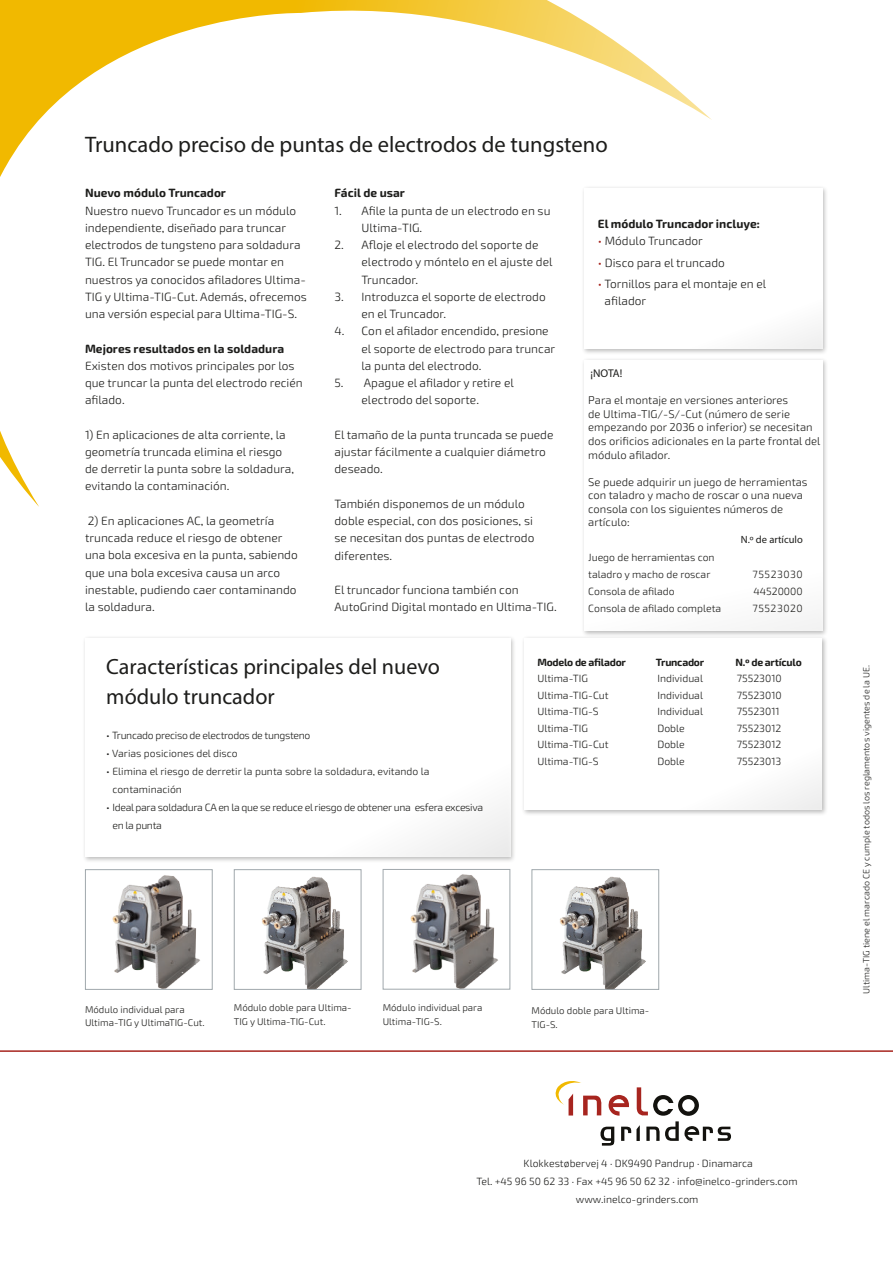
<style>
.page{position:relative;width:893px;height:1263px;background:#fff}
.page>*{position:absolute;margin:0;border:0;box-sizing:border-box;transform-origin:0 0}
.t1{font:22.5px "Myriad Pro";color:#1d1d1b}
.t2{font:22.05px/29.4px "Myriad Pro";color:#1d1d1b}
.t3{font:300 12px/17.2px "Exo Soft";color:#1d1d1b}
.t4{font:700 12px "Exo Soft";color:#1d1d1b}
.t5{font:300 11.25px/13.5px "Exo Soft";color:#1d1d1b}
.t6{font:11.25px "Myriad Pro";color:#1d1d1b}
.t7{font:300 10.5px/18px "Exo Soft";color:#1d1d1b}
.t8{font:300 10.5px/18px "Exo Soft";letter-spacing:-.03em;color:#1d1d1b}
.t9{font:700 10.5px "Exo Soft";letter-spacing:-.025em;color:#1d1d1b}
.t10{font:300 10.5px "Exo Soft";letter-spacing:.05em;color:#1d1d1b}
.t11{font:10.5px "Myriad Pro";color:#1d1d1b}
.t12{font:300 9.75px/13.5px "Exo Soft";color:#1d1d1b}
.t13{font:300 9px "Exo Soft";color:#1d1d1b}
.s1{color:#a7251f}
</style>
<div class="page">
<svg style="left:556px;top:1081px;width:175px;height:64px"></svg>
<hr style="left:0;top:1050px;width:893px;height:2px;background:#a7251f">
<svg style="left:0;top:0;width:712px;height:507px"></svg>
<img style="left:112px;top:875px;width:88px;height:113px">
<div style="left:85px;top:869px;width:128px;height:121px;border:1px solid #a0a8ac"></div>
<div style="left:82px;top:635px;width:435px;height:228px;background:#1d1d1b;opacity:.3"></div>
<div style="left:85px;top:638px;width:425px;height:219px;background:#fff"></div>
<img style="left:262px;top:876px;width:86px;height:112px">
<div style="left:234px;top:869px;width:127px;height:121px;border:1px solid #a0a8ac"></div>
<img style="left:410px;top:874px;width:88px;height:113px">
<div style="left:383px;top:869px;width:127px;height:120px;border:1px solid #a0a8ac"></div>
<img style="left:560px;top:876px;width:86px;height:112px">
<div style="left:531px;top:869px;width:128px;height:121px;border:1px solid #a0a8ac"></div>
<div style="left:581px;top:186px;width:247px;height:169px;background:#1d1d1b;opacity:.3"></div>
<div style="left:584px;top:189px;width:238px;height:160px;background:#fff"></div>
<div style="left:521px;top:635px;width:307px;height:181px;background:#1d1d1b;opacity:.3"></div>
<div style="left:524px;top:638px;width:298px;height:172px;background:#fff"></div>
<div style="left:581px;top:357px;width:247px;height:280px;background:#1d1d1b;opacity:.3"></div>
<div style="left:584px;top:360px;width:238px;height:271px;background:#fff"></div>
<h1 class="t1" style="left:85px;top:136px;width:524px">Truncado preciso de puntas de electrodos de tungsteno</h1>
<p class="t4" style="left:85px;top:188px;width:143px">Nuevo módulo Truncador</p>
<p class="t3" style="left:85px;top:202px;width:223px">Nuestro nuevo Truncador es un módulo independiente, diseñado para truncar electrodos de tungsteno para soldadura TIG. El Truncador se puede montar en nuestros ya conocidos afiladores Ultima-TIG y Ultima-TIG-Cut. Además, ofrecemos una versión especial para Ultima-TIG-S.</p>
<p class="t4" style="left:85px;top:344px;width:201px">Mejores resultados en la soldadura</p>
<p class="t3" style="left:85px;top:358px;width:219px">Existen dos motivos principales por los que truncar la punta del electrodo recién afilado.</p>
<p class="t3" style="left:85px;top:427px;width:211px">1) En aplicaciones de alta corriente, la geometría truncada elimina el riesgo de derretir la punta sobre la soldadura, evitando la contaminación.</p>
<p class="t3" style="left:85px;top:513px;width:214px">2) En aplicaciones AC, la geometría truncada reduce el riesgo de obtener una bola excesiva en la punta, sabiendo que una bola excesiva causa un arco inestable, pudiendo caer contaminando la soldadura.</p>
<p class="t4" style="left:334px;top:188px;width:72px">Fácil de usar</p>
<p class="t3" style="left:361px;top:202px;width:190px;text-indent:-27px">1. Afile la punta de un electrodo en su<br>Ultima-TIG.</p>
<p class="t3" style="left:361px;top:237px;width:193px;text-indent:-27px">2. Afloje el electrodo del soporte de electrodo y móntelo en el ajuste del<br>Truncador.</p>
<p class="t3" style="left:361px;top:289px;width:186px;text-indent:-27px">3. Introduzca el soporte de electrodo en el Truncador.</p>
<p class="t3" style="left:361px;top:323px;width:195px;text-indent:-27px">4. Con el afilador encendido, presione el soporte de electrodo para truncar la punta del electrodo.</p>
<p class="t3" style="left:361px;top:375px;width:154px;text-indent:-27px">5. Apague el afilador y retire el electrodo del soporte.</p>
<p class="t3" style="left:334px;top:427px;width:220px">El tamaño de la punta truncada se puede ajustar fácilmente a cualquier diámetro deseado.</p>
<p class="t3" style="left:334px;top:496px;width:201px">También disponemos de un módulo doble especial, con dos posiciones, si se necesitan dos puntas de electrodo diferentes.</p>
<p class="t3" style="left:334px;top:582px;width:224px">El truncador funciona también con<br>AutoGrind Digital montado en Ultima-TIG.</p>
<p class="t4" style="left:598px;top:219px;width:164px">El módulo Truncador incluye:</p>
<p class="t3" style="left:598px;top:233px;width:107px"><span class="s1">•</span> Módulo Truncador</p>
<p class="t3" style="left:598px;top:255px;width:129px"><span class="s1">•</span> Disco para el truncado</p>
<p class="t3" style="left:604px;top:276px;width:163px;text-indent:-7px"><span class="s1">•</span> Tornillos para el montaje en el afilador</p>
<p class="t6" style="left:591px;top:369px;width:33px">¡NOTA!</p>
<p class="t5" style="left:588px;top:394px;width:234px">Para el montaje en versiones anteriores<br>de Ultima-TIG/-S/-Cut (número de serie empezando por 2036 o inferior) se necesitan dos orificios adicionales en la parte frontal del módulo afilador.</p>
<p class="t5" style="left:588px;top:475px;width:221px">Se puede adquirir un juego de herramientas con taladro y macho de roscar o una nueva consola con los siguientes números de artículo:</p>
<p class="t11" style="left:741px;top:536px;width:63px">N.º de artículo</p>
<p class="t7" style="left:588px;top:549px;width:128px;line-height:17.2px">Juego de herramientas con taladro y macho de roscar</p>
<p class="t10" style="left:752px;top:569px;width:52px">75523030</p>
<p class="t7" style="left:588px;top:583px;width:88px">Consola de afilado</p>
<p class="t7" style="left:753px;top:583px;width:51px">44520000</p>
<p class="t7" style="left:588px;top:600px;width:135px">Consola de afilado completa</p>
<p class="t10" style="left:752px;top:604px;width:52px">75523020</p>
<h2 class="t2" style="left:106px;top:654px;width:335px">Características principales del nuevo módulo truncador</h2>
<p class="t8" style="left:106px;top:727px;width:206px">• Truncado preciso de electrodos de tungsteno</p>
<p class="t7" style="left:106px;top:745px;width:133px">• Varias posiciones del disco</p>
<p class="t7" style="left:112px;top:763px;width:319px;text-indent:-6px">• Elimina el riesgo de derretir la punta sobre la soldadura, evitando la contaminación</p>
<p class="t8" style="left:112px;top:799px;width:372px;text-indent:-6px">• Ideal para soldadura CA en la que se reduce el riesgo de obtener una esfera excesiva en la punta</p>
<p class="t9" style="left:537px;top:658px;width:90px">Modelo de afilador</p>
<p class="t9" style="left:656px;top:658px;width:50px">Truncador</p>
<p class="t9" style="left:735px;top:658px;width:68px">N.º de artículo</p>
<p class="t7" style="left:537px;top:670px;width:52px">Ultima-TIG</p>
<p class="t7" style="left:657px;top:670px;width:47px">Individual</p>
<p class="t7" style="left:737px;top:670px;width:46px">75523010</p>
<p class="t7" style="left:537px;top:687px;width:73px">Ultima-TIG-Cut</p>
<p class="t7" style="left:657px;top:687px;width:47px">Individual</p>
<p class="t7" style="left:737px;top:687px;width:46px">75523010</p>
<p class="t7" style="left:537px;top:703px;width:63px">Ultima-TIG-S</p>
<p class="t7" style="left:657px;top:703px;width:47px">Individual</p>
<p class="t7" style="left:737px;top:703px;width:44px">75523011</p>
<p class="t7" style="left:537px;top:720px;width:52px">Ultima-TIG</p>
<p class="t7" style="left:657px;top:720px;width:29px">Doble</p>
<p class="t7" style="left:737px;top:720px;width:46px">75523012</p>
<p class="t7" style="left:537px;top:736px;width:73px">Ultima-TIG-Cut</p>
<p class="t7" style="left:657px;top:736px;width:29px">Doble</p>
<p class="t7" style="left:737px;top:736px;width:46px">75523012</p>
<p class="t7" style="left:537px;top:753px;width:63px">Ultima-TIG-S</p>
<p class="t7" style="left:657px;top:753px;width:29px">Doble</p>
<p class="t7" style="left:737px;top:753px;width:46px">75523013</p>
<p class="t12" style="left:85px;top:1003px;width:121px">Módulo individual para<br>Ultima-TIG y UltimaTIG-Cut.</p>
<p class="t12" style="left:234px;top:1002px;width:119px">Módulo doble para Ultima-<br>TIG y Ultima-TIG-Cut.</p>
<p class="t12" style="left:531px;top:1004px;width:119px">Módulo doble para Ultima-<br>TIG-S.</p>
<p class="t12" style="left:383px;top:1002px;width:101px">Módulo individual para<br>Ultima-TIG-S.</p>
<p class="t13" style="left:862px;top:993px;width:330px;rotate:-90deg">Ultima-TIG tiene el marcado CE y cumple todos los reglamentos vigentes de la UE.</p>
<p class="t7" style="left:477px;top:1154px;width:323px;text-align:center">Klokkestøbervej 4 · DK9490 Pandrup · Dinamarca<br>Tel. +45 96 50 62 33 · Fax +45 96 50 62 32 · info@inelco-grinders.com www.inelco-grinders.com</p>
</div>
